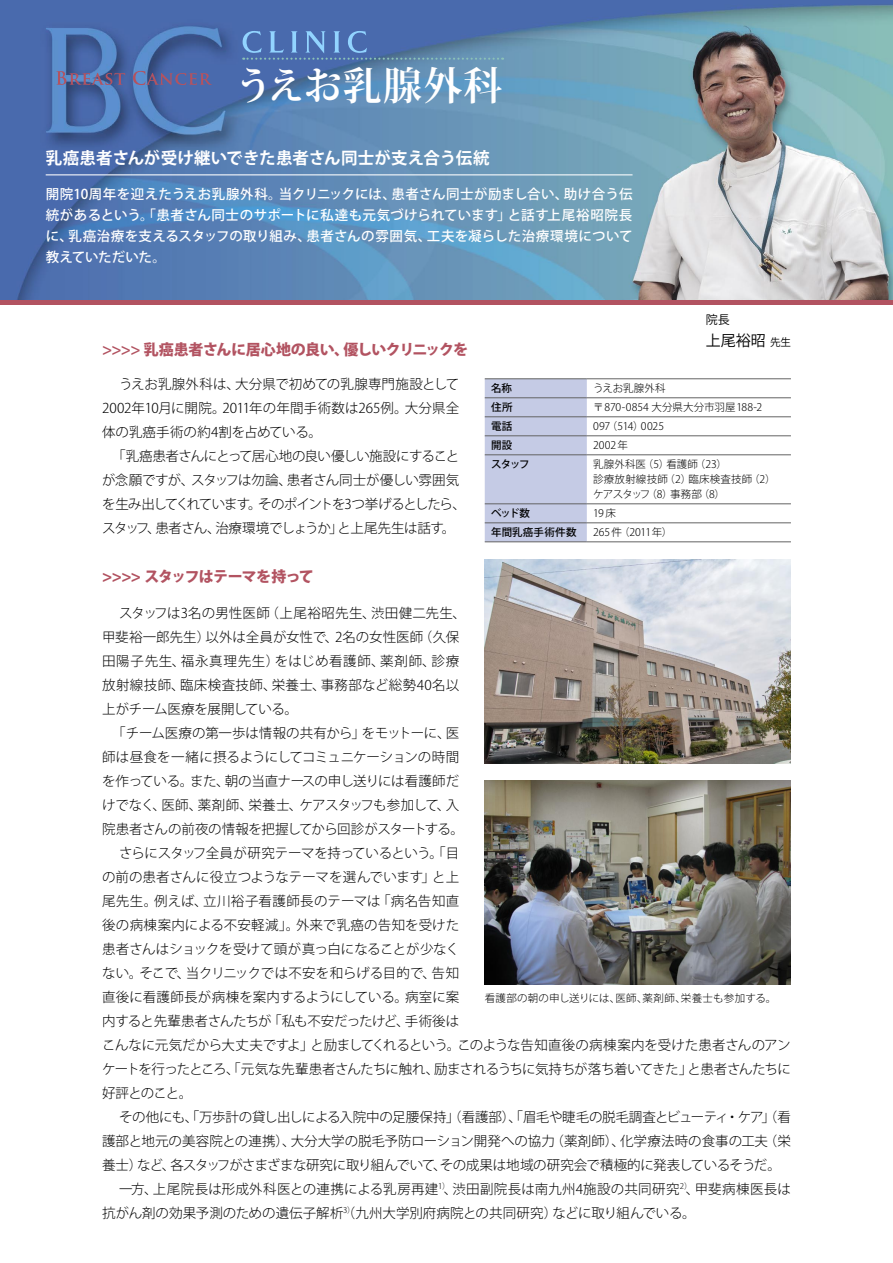
<style>
.page{position:relative;width:893px;height:1263px;background:#fff}
.page>*{position:absolute;margin:0;border:0;box-sizing:border-box;transform-origin:0 0}
.t1{font:700 39px "Koz Min Pro";letter-spacing:.01em;color:#fff}
.t2{font:700 16.5px "Koz Go Std";letter-spacing:.005em;color:#fff}
.t3{font:800 15px "Koz Go Std";letter-spacing:-.045em;color:#b25361}
.t4{font:15px "Koz Go Std";color:#000}
.t5{font:300 13.5px/24px "Koz Go Std";letter-spacing:-.01em;color:#000;text-align:justify}
.t6{font:500 13.5px/21px "Koz Go Std";letter-spacing:.01em;color:#fff;text-align:justify}
.t7{font:300 13.5px/24px "Koz Go Std";letter-spacing:.015em;color:#000}
.t8{font:300 13.5px/24px "Koz Go Std";letter-spacing:-.045em;color:#000}
.t9{font:12px "Koz Go Std";color:#000}
.t10{font:300 10.5px "Koz Go Std";letter-spacing:.01em;color:#000}
.t11{font:500 10.5px "Koz Go Std";letter-spacing:.01em;color:#000}
.t12{font:300 10.5px "Koz Go Std";letter-spacing:-.07em;color:#000}
.t13{font:300 10.5px "Koz Go Std";letter-spacing:-.02em;color:#000}
.t14{font:300 7.8px "Koz Go Std";color:#000}
.s1{font-size:10.5px}
.s2{font-weight:700}
</style>
<div class="page">
<img style="left:0;top:0;width:893px;height:301px">
<hr style="left:46px;top:174px;width:586px;height:1px;background:#fff">
<svg style="left:243px;top:31px;width:260px;height:29px;background:#557bb1"></svg>
<hr style="left:0;top:301px;width:893px;height:4px;background:#b25361">
<svg style="left:56px;top:71px;width:69px;height:14px"></svg>
<svg style="left:133px;top:71px;width:79px;height:14px"></svg>
<div style="left:485px;top:379px;width:102px;height:162px;background:#c5cbe5"></div>
<hr style="left:485px;top:378px;width:102px;height:1px;background:#636363">
<hr style="left:587px;top:378px;width:204px;height:1px;background:#636363">
<hr style="left:485px;top:397px;width:102px;height:1px;background:#636363">
<hr style="left:587px;top:397px;width:204px;height:1px;background:#636363">
<hr style="left:485px;top:416px;width:102px;height:1px;background:#636363">
<hr style="left:587px;top:416px;width:204px;height:1px;background:#636363">
<hr style="left:485px;top:435px;width:102px;height:1px;background:#636363">
<hr style="left:587px;top:435px;width:204px;height:1px;background:#636363">
<hr style="left:485px;top:454px;width:102px;height:1px;background:#636363">
<hr style="left:587px;top:454px;width:204px;height:1px;background:#636363">
<hr style="left:485px;top:503px;width:102px;height:1px;background:#636363">
<hr style="left:587px;top:503px;width:204px;height:1px;background:#636363">
<hr style="left:485px;top:522px;width:102px;height:1px;background:#636363">
<hr style="left:587px;top:522px;width:204px;height:1px;background:#636363">
<hr style="left:485px;top:541px;width:102px;height:1px;background:#636363">
<hr style="left:587px;top:541px;width:204px;height:1px;background:#636363">
<img style="left:485px;top:559px;width:306px;height:204px">
<img style="left:485px;top:780px;width:306px;height:204px">
<p class="t1" style="left:235px;top:58px;width:269px">うえお乳腺外科</p>
<p class="t2" style="left:46px;top:148px;width:445px">乳癌患者さんが受け継いできた患者さん同士が支え合う伝統</p>
<p class="t6" style="left:46px;top:185px;width:588px">開院10周年を迎えたうえお乳腺外科。当クリニックには、患者さん同士が励まし合い、助け合う伝統があるという。「患者さん同士のサポートに私達も元気づけられています」と話す上尾裕昭院長に、乳癌治療を支えるスタッフの取り組み、患者さんの雰囲気、工夫を凝らした治療環境について教えていただいた。</p>
<p class="t9" style="left:706px;top:312px;width:25px">院長</p>
<p class="t4" style="left:706px;top:331px;width:87px">上尾裕昭<span class="s1">先生</span></p>
<p class="t3" style="left:102px;top:339px;width:368px"><span class="s2">&gt;&gt;&gt;&gt;</span> 乳癌患者さんに居心地の良い、優しいクリニックを</p>
<p class="t5" style="left:102px;top:372px;width:359px;text-indent:17px">うえお乳腺外科は、大分県で初めての乳腺専門施設として2002年10月に開院。2011年の年間手術数は265例。大分県全体の乳癌手術の約4割を占めている。</p>
<p class="t8" style="left:102px;top:444px;width:365px;text-indent:10px">「乳癌患者さんにとって居心地の良い優しい施設にすることが念願ですが、スタッフは勿論、患者さん同士が優しい雰囲気を生み出してくれています。そのポイントを3つ挙げるとしたら、スタッフ、患者さん、治療環境でしょうか」と上尾先生は話す。</p>
<p class="t3" style="left:102px;top:567px;width:213px">&gt;&gt;&gt;&gt; スタッフはテーマを持って</p>
<p class="t7" style="left:102px;top:601px;width:365px;text-indent:17px">スタッフは3名の男性医師（上尾裕昭先生、渋田健二先生、甲斐裕一郎先生）以外は全員が女性で、2名の女性医師（久保田陽子先生、福永真理先生）をはじめ看護師、薬剤師、診療放射線技師、臨床検査技師、栄養士、事務部など総勢40名以上がチーム医療を展開している。</p>
<p class="t5" style="left:102px;top:721px;width:364px;text-align:center">「チーム医療の第一歩は情報の共有から」をモットーに、医師は昼食を一緒に摂るようにしてコミュニケーションの時間を作っている。また、朝の当直ナースの申し送りには看護師だけでなく、医師、薬剤師、栄養士、ケアスタッフも参加して、入院患者さんの前夜の情報を把握してから回診がスタートする。</p>
<p class="t5" style="left:102px;top:841px;width:690px;text-align:left;text-indent:17px">さらにスタッフ全員が研究テーマを持っているという。「目<br>の前の患者さんに役立つようなテーマを選んでいます」と上<br>尾先生。例えば、立川裕子看護師長のテーマは「病名告知直<br>後の病棟案内による不安軽減」。外来で乳癌の告知を受けた<br>患者さんはショックを受けて頭が真っ白になることが少なく<br>ない。そこで、当クリニックでは不安を和らげる目的で、告知<br>直後に看護師長が病棟を案内するようにしている。病室に案<br>内すると先輩患者さんたちが「私も不安だったけど、手術後は<br>こんなに元気だから大丈夫ですよ」と励ましてくれるという。このような告知直後の病棟案内を受けた患者さんのアンケートを行ったところ、「元気な先輩患者さんたちに触れ、励まされるうちに気持ちが落ち着いてきた」と患者さんたちに好評とのこと。</p>
<p class="t5" style="left:102px;top:1105px;width:690px;text-indent:17px">その他にも、「万歩計の貸し出しによる入院中の足腰保持」（看護部）、「眉毛や睫毛の脱毛調査とビューティ・ケア」（看護部と地元の美容院との連携）、大分大学の脱毛予防ローション開発への協力（薬剤師）、化学療法時の食事の工夫（栄養士）など、各スタッフがさまざまな研究に取り組んでいて、その成果は地域の研究会で積極的に発表しているそうだ。</p>
<p class="t5" style="left:102px;top:1177px;width:690px;text-indent:17px">一方、上尾院長は形成外科医との連携による乳房再建<sup>1）</sup>、渋田副院長は南九州4施設の共同研究<sup>2）</sup>、甲斐病棟医長は抗がん剤の効果予測のための遺伝子解析（九州大学別府病院との共同研究）などに取り組んでいる。</p>
<p class="t11" style="left:491px;top:382px;width:22px">名称</p>
<p class="t10" style="left:593px;top:382px;width:74px">うえお乳腺外科</p>
<p class="t11" style="left:491px;top:401px;width:23px">住所</p>
<p class="t10" style="left:593px;top:401px;width:171px">〒870-0854 大分県大分市羽屋188-2</p>
<p class="t11" style="left:491px;top:420px;width:23px">電話</p>
<p class="t13" style="left:593px;top:420px;width:72px">097（514）0025</p>
<p class="t11" style="left:491px;top:439px;width:23px">開設</p>
<p class="t10" style="left:593px;top:439px;width:36px">2002年</p>
<p class="t11" style="left:491px;top:458px;width:40px">スタッフ</p>
<p class="t10" style="left:593px;top:458px;width:135px">乳腺外科医（5）看護師（23）</p>
<p class="t10" style="left:593px;top:473px;width:184px">診療放射線技師（2）臨床検査技師（2）</p>
<p class="t12" style="left:593px;top:488px;width:133px">ケアスタッフ（8）事務部（8）</p>
<p class="t11" style="left:491px;top:507px;width:41px">ベッド数</p>
<p class="t10" style="left:593px;top:507px;width:24px">19床</p>
<p class="t11" style="left:491px;top:526px;width:87px">年間乳癌手術件数</p>
<p class="t10" style="left:593px;top:526px;width:81px">265 件（2011年）</p>
<p class="t10" style="left:485px;top:992px;width:293px">看護部の朝の申し送りには、医師、薬剤師、栄養士も参加する。</p>
<p class="t14" style="left:343px;top:1205px;width:13px">3）</p>
</div>
